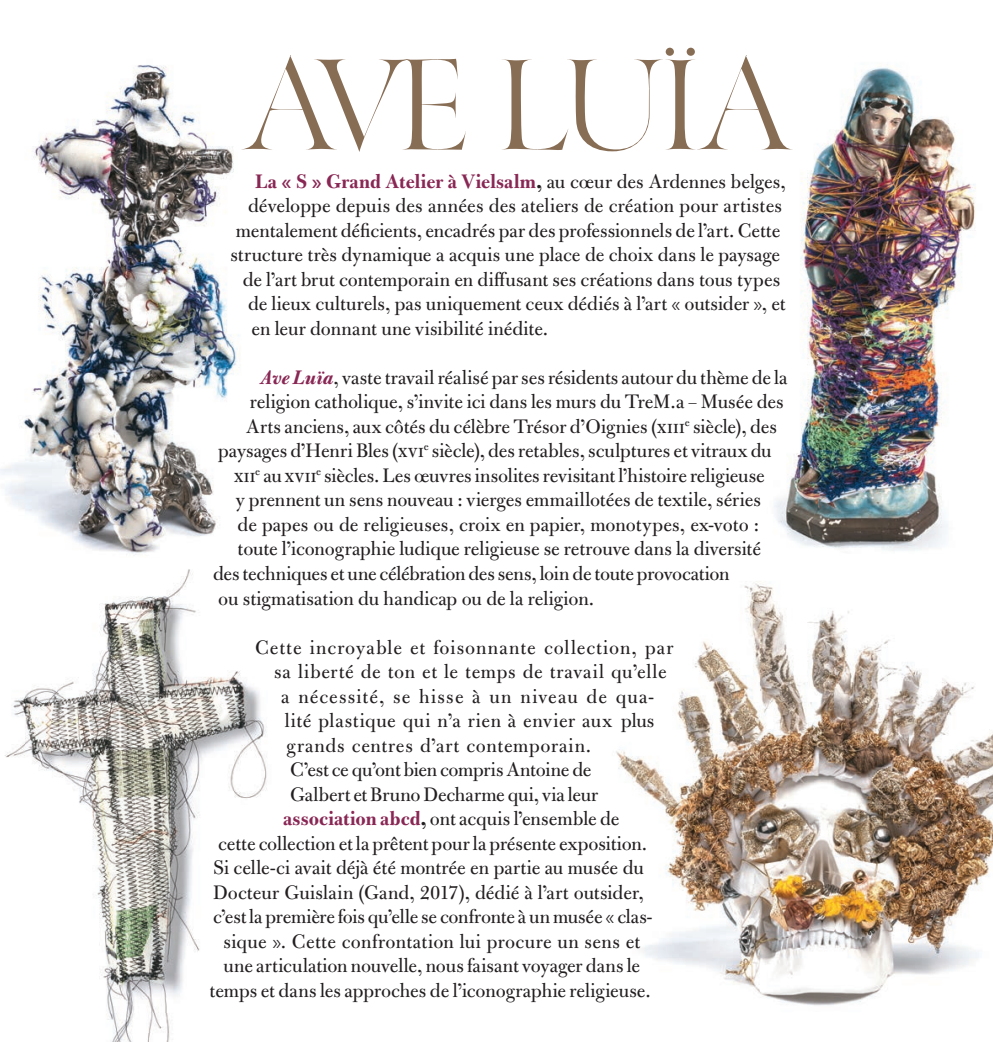
<style>
.page{position:relative;width:993px;height:1042px;background:#fff}
.page>*{position:absolute;margin:0;border:0;box-sizing:border-box;transform-origin:0 0}
.t1{font:21px "Bulmer MT Std";letter-spacing:.005em;color:#231f20}
.t2{font:21px "Bulmer MT Std";letter-spacing:.03em;color:#231f20}
.t3{font:700 21px "Bulmer MT Std";letter-spacing:.005em;color:#892754}
.t4{font:21px "Bulmer MT Std";letter-spacing:.045em;color:#231f20}
.t5{font:21px "Bulmer MT Std";letter-spacing:.055em;color:#231f20}
.t6{font:21px "Bulmer MT Std";letter-spacing:-.015em;color:#231f20}
.t7{font:21px "Bulmer MT Std";letter-spacing:.035em;color:#231f20}
.s1{color:#231f20}
.s2{font-weight:400;color:#231f20}
.s3{font-weight:700;font-style:italic;color:#892754}
.s4{font-weight:700;color:#892754}
.s5{font-weight:700}
</style>
<div class="page">
<img style="left:774px;top:67px;width:202px;height:484px">
<img style="left:0;top:65px;width:239px;height:490px">
<img style="left:5px;top:569px;width:262px;height:473px">
<img style="left:616px;top:581px;width:376px;height:425px">
<svg style="left:502px;top:48px;width:290px;height:103px"></svg>
<svg style="left:241px;top:55px;width:225px;height:97px"></svg>
<p class="t3" style="left:255px;top:170px;width:532px">La « S » Grand Atelier à Vielsalm<span class="s1">,</span> <span class="s2">au cœur des Ardennes belges,</span></p>
<p class="t1" style="left:248px;top:195px;width:535px">développe depuis des années des ateliers de création pour artistes</p>
<p class="t1" style="left:236px;top:219px;width:546px">mentalement déficients, encadrés par des professionnels de l’art. Cette</p>
<p class="t1" style="left:230px;top:244px;width:551px">structure très dynamique a acquis une place de choix dans le paysage</p>
<p class="t1" style="left:243px;top:268px;width:539px">de l’art brut contemporain en diffusant ses créations dans tous types</p>
<p class="t1" style="left:248px;top:293px;width:539px">de lieux culturels, pas uniquement ceux dédiés à l’art « outsider », et</p>
<p class="t1" style="left:251px;top:317px;width:298px">en leur donnant une visibilité inédite.</p>
<p class="t1" style="left:260px;top:366px;width:528px"><span class="s3">Ave Luïa</span>, vaste travail réalisé par ses résidents autour du thème de la</p>
<p class="t1" style="left:250px;top:391px;width:535px">religion catholique, s’invite ici dans les murs du TreM.a – Musée des</p>
<p class="t1" style="left:246px;top:415px;width:532px">Arts anciens, aux côtés du célèbre Trésor d’Oignies (xiii<sup>e</sup> siècle), des</p>
<p class="t1" style="left:218px;top:440px;width:554px">paysages d’Henri Bles (xvi<sup>e</sup> siècle), des retables, sculptures et vitraux du</p>
<p class="t1" style="left:234px;top:464px;width:532px">xii<sup>e</sup> au xvii<sup>e</sup> siècles. Les œuvres insolites revisitant l’histoire religieuse</p>
<p class="t1" style="left:236px;top:489px;width:526px">y prennent un sens nouveau : vierges emmaillotées de textile, séries</p>
<p class="t1" style="left:237px;top:513px;width:523px">de papes ou de religieuses, croix en papier, monotypes, ex-voto :</p>
<p class="t1" style="left:237px;top:538px;width:525px">toute l’iconographie ludique religieuse se retrouve dans la diversité</p>
<p class="t1" style="left:213px;top:562px;width:518px">des techniques et une célébration des sens, loin de toute provocation</p>
<p class="t1" style="left:218px;top:587px;width:377px">ou stigmatisation du handicap ou de la religion.</p>
<p class="t4" style="left:255px;top:636px;width:420px">Cette incroyable et foisonnante collection, par</p>
<p class="t2" style="left:274px;top:660px;width:393px">sa liberté de ton et le temps de travail qu’elle</p>
<p class="t5" style="left:281px;top:685px;width:374px">a nécessité, se hisse à un niveau de qua-</p>
<p class="t2" style="left:285px;top:709px;width:371px">lité plastique qui n’a rien à envier aux plus</p>
<p class="t7" style="left:286px;top:734px;width:306px">grands centres d’art contemporain.</p>
<p class="t6" style="left:290px;top:758px;width:303px">C’est ce qu’ont bien compris Antoine de</p>
<p class="t1" style="left:290px;top:783px;width:309px">Galbert et Bruno Decharme qui, via leur</p>
<p class="t1" style="left:283px;top:807px;width:337px"><span class="s4">association abcd</span><span class="s5">,</span> ont acquis l’ensemble de</p>
<p class="t1" style="left:218px;top:832px;width:430px">cette collection et la prêtent pour la présente exposition.</p>
<p class="t1" style="left:213px;top:856px;width:432px">Si celle-ci avait déjà été montrée en partie au musée du</p>
<p class="t1" style="left:213px;top:881px;width:432px">Docteur Guislain (Gand, 2017), dédié à l’art outsider,</p>
<p class="t1" style="left:213px;top:905px;width:441px">c’est la première fois qu’elle se confronte à un musée « clas-</p>
<p class="t1" style="left:223px;top:930px;width:418px">sique ». Cette confrontation lui procure un sens et</p>
<p class="t1" style="left:223px;top:954px;width:418px">une articulation nouvelle, nous faisant voyager dans le</p>
<p class="t1" style="left:209px;top:979px;width:442px">temps et dans les approches de l’iconographie religieuse.</p>
</div>
